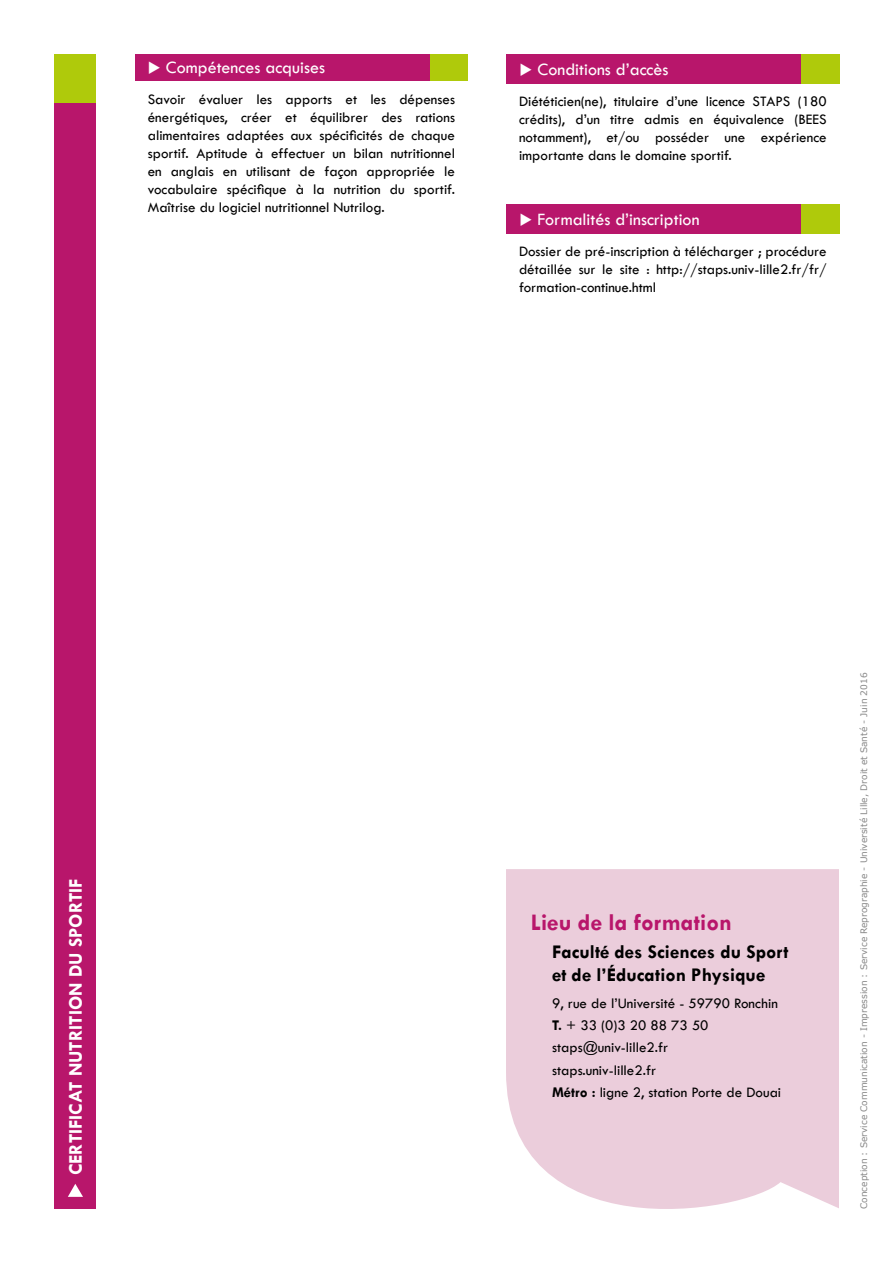
<style>
.page{position:relative;width:893px;height:1263px;background:#fff}
.page>*{position:absolute;margin:0;border:0;box-sizing:border-box;transform-origin:0 0}
.t1{font:700 24px "Tw Cen";color:#b8166b}
.t2{font:700 19.5px/23.4px "Tw Cen";color:#000}
.t3{font:700 19.5px "Tw Cen";color:#fff}
.t4{font:18px "Tw Cen";color:#fff}
.t5{font:15px/18px "Tw Cen";color:#000;text-align:justify}
.t6{font:9px "Verdana";color:#878787}
.s1{font-weight:700}
</style>
<div class="page">
<div style="left:54px;top:54px;width:42px;height:49px;background:#afca0b"></div>
<div style="left:54px;top:103px;width:42px;height:1106px;background:#b8166b"></div>
<svg style="left:68px;top:1184px;width:15px;height:13px"></svg>
<div style="left:429px;top:54px;width:39px;height:26px;background:#afca0b"></div>
<div style="left:135px;top:54px;width:294px;height:26px;background:#b8166b"></div>
<div style="left:801px;top:204px;width:38px;height:29px;background:#afca0b"></div>
<div style="left:507px;top:204px;width:294px;height:29px;background:#b8166b"></div>
<div style="left:801px;top:54px;width:38px;height:29px;background:#afca0b"></div>
<div style="left:507px;top:54px;width:294px;height:29px;background:#b8166b"></div>
<div style="left:506px;top:869px;width:333px;height:340px;background:#ebcddb"></div>
<p class="t4" style="left:148px;top:57px;width:179px">◆ Compétences acquises</p>
<p class="t5" style="left:148px;top:90px;width:309px">Savoir évaluer les apports et les dépenses énergétiques, créer et équilibrer des rations alimentaires adaptées aux spécificités de chaque sportif. Aptitude à effectuer un bilan nutritionnel en anglais en utilisant de façon appropriée le vocabulaire spécifique à la nutrition du sportif.<br>Maîtrise du logiciel nutritionnel Nutrilog.</p>
<p class="t4" style="left:519px;top:58px;width:151px">◆ Conditions d’accès</p>
<p class="t5" style="left:519px;top:92px;width:309px">Diététicien(ne), titulaire d’une licence STAPS (180 crédits), d’un titre admis en équivalence (BEES notamment), et/ou posséder une expérience importante dans le domaine sportif.</p>
<p class="t4" style="left:519px;top:208px;width:182px">◆ Formalités d’inscription</p>
<p class="t5" style="left:519px;top:243px;width:309px">Dossier de pré-inscription à télécharger ; procédure détaillée sur le site : http://staps.univ-lille2.fr/fr/ formation-continue.html</p>
<h2 class="t3" style="left:64px;top:1175px;width:298px;rotate:-90deg">CERTIFICAT NUTRITION DU SPORTIF</h2>
<h1 class="t1" style="left:531px;top:908px;width:203px">Lieu de la formation</h1>
<h2 class="t2" style="left:552px;top:940px;width:238px">Faculté des Sciences du Sport et de l’Éducation Physique</h2>
<p class="t5" style="left:552px;top:992px;width:231px;line-height:22.2px;text-align:left">9, rue de l’Université - 59790 Ronchin<br><span class="s1">T.</span> + 33 (0)3 20 88 73 50 staps@univ-lille2.fr<br>staps.univ-lille2.fr<br><span class="s1">Métro :</span> ligne 2, station Porte de Douai</p>
<p class="t6" style="left:858px;top:1209px;width:538px;rotate:-90deg">Conception : Service Communication - Impression : Service Reprographie - Université Lille, Droit et Santé - Juin 2016</p>
</div>
